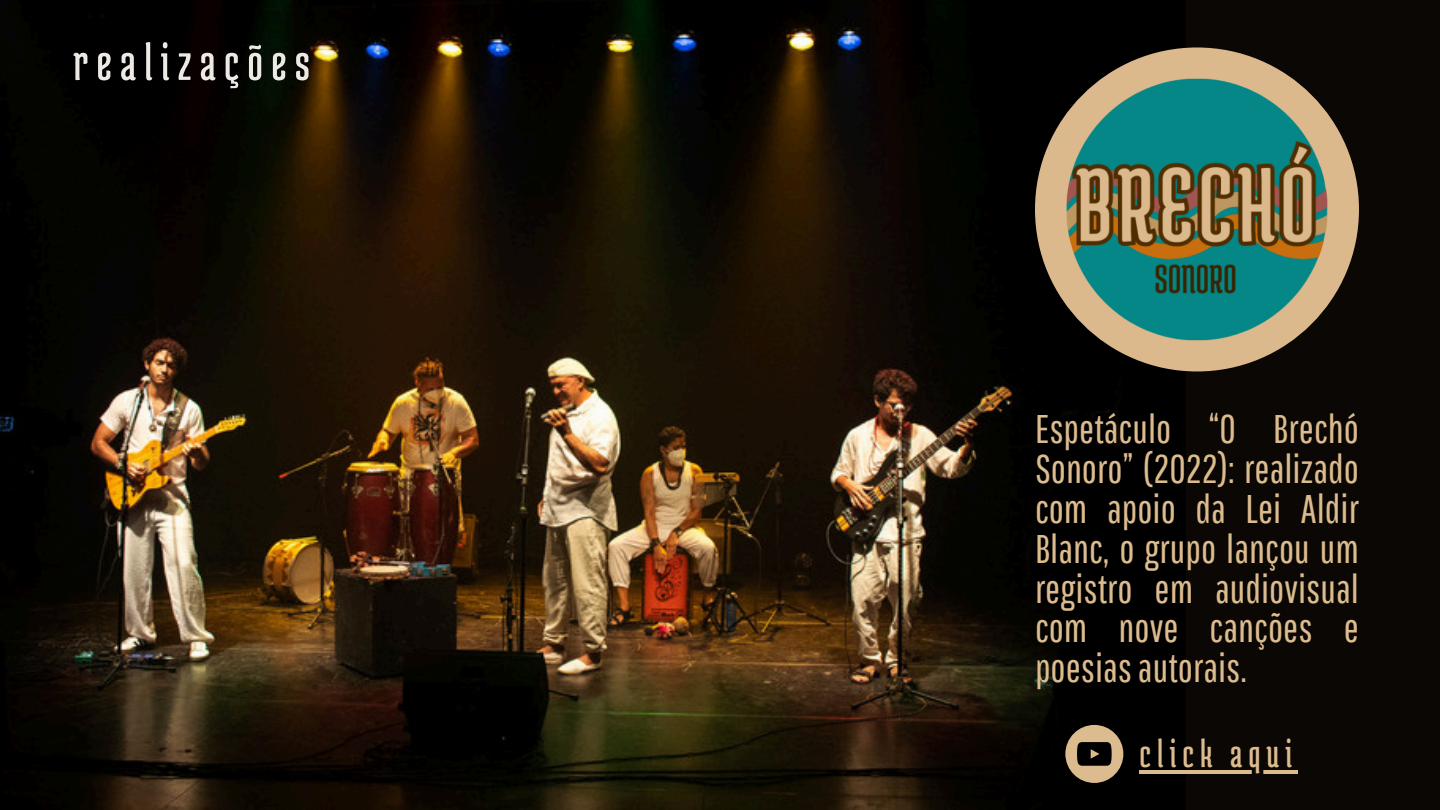
<style>
.page{position:relative;width:1440px;height:810px;background:#0a0704}
.page>*{position:absolute;margin:0;border:0;box-sizing:border-box;transform-origin:0 0}
.t1{font:54.3px "Medula One";letter-spacing:.15em;color:#ede9e5}
.t2{font:41px "Medula One";letter-spacing:.15em;color:#dcbb8e}
.t3{font:40px/39.8px "Pathway Gothic One";color:#dcbb8e;text-align:justify}
</style>
<div class="page">
<img style="left:0;top:0;width:1184px;height:810px">
<img style="left:1035px;top:47px;width:324px;height:324px;border-radius:50%">
<svg style="left:1065px;top:725px;width:58px;height:58px"></svg>
<hr style="left:1140px;top:770px;width:158px;height:4px;background:#dcbb8e">
<p class="t1" style="left:73px;top:34px;width:238px">realizações</p>
<p class="t3" style="left:1035px;top:408px;width:325px">Espetáculo “O Brechó Sonoro” (2022): realizado com apoio da Lei Aldir Blanc, o grupo lançou um registro em audiovisual com nove canções e poesiasautorais.</p>
<p class="t2" style="left:1140px;top:733px;width:154px">click aqui</p>
</div>
